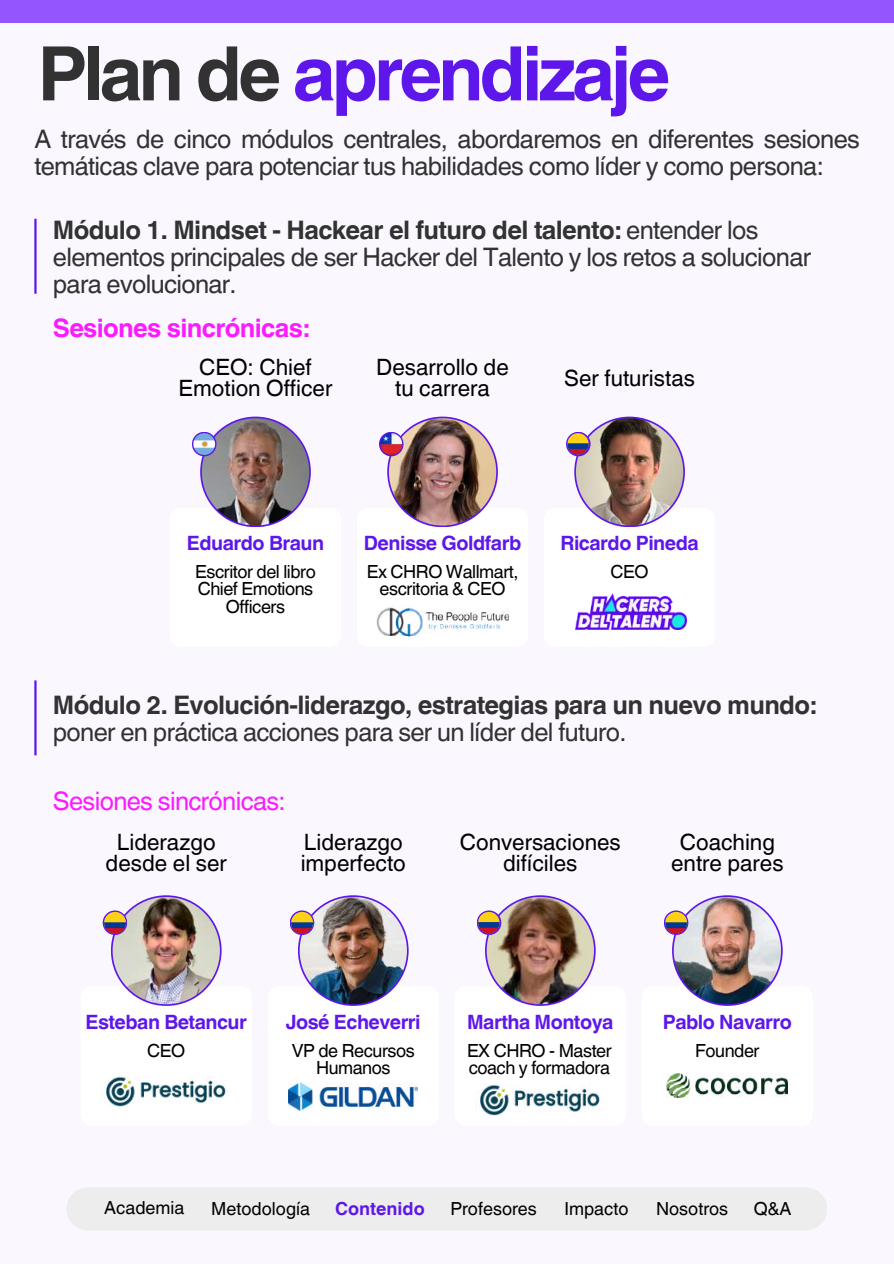
<style>
.page{position:relative;width:894px;height:1264px;background:#fff}
.page>*{position:absolute;margin:0;border:0;box-sizing:border-box;transform-origin:0 0}
.t1{font:700 75px "Helvetica World";letter-spacing:-.055em;color:#5e17eb}
.t2{font:25.5px/27px "Helvetica World";letter-spacing:-.025em;color:#323232}
.t3{font:700 25.5px "Helvetica World";letter-spacing:-.025em;color:#323232}
.t4{font:700 25.5px "Helvetica World";letter-spacing:-.025em;color:#fb1bfe}
.t5{font:25.5px "Helvetica World";letter-spacing:-.025em;color:#fb1bfe}
.t6{font:22.5px/21.3px "Helvetica World";color:#000;text-align:center}
.t7{font:700 19.65px "Helvetica World";letter-spacing:-.025em;color:#5e17eb}
.t8{font:18px/17.2px "Helvetica World";letter-spacing:-.025em;color:#000;text-align:center}
.t9{font:18px "Helvetica World";color:#000}
.t10{font:700 18px "Helvetica World";color:#5e17eb}
.s1{color:#323232}
.s2{font-weight:700}
</style>
<div class="page">
<div style="left:0;top:0;width:893px;height:1263px;background:#faf7ff"></div>
<div style="left:0;top:0;width:893px;height:22px;background:#9455ff"></div>
<div style="left:66px;top:1187px;width:761px;height:43px;background:#ededed"></div>
<hr style="left:34px;top:219px;width:3px;height:75px;background:#5e17eb">
<svg style="left:387px;top:416px;width:110px;height:111px"></svg>
<img style="left:389px;top:418px;width:107px;height:107px;border-radius:50%">
<svg style="left:379px;top:432px;width:24px;height:24px"></svg>
<img style="left:380px;top:433px;width:22px;height:22px;border-radius:50%">
<img style="left:376px;top:607px;width:132px;height:30px">
<svg style="left:575px;top:507px;width:112px;height:123px"></svg>
<svg style="left:574px;top:416px;width:110px;height:111px"></svg>
<img style="left:575px;top:418px;width:108px;height:107px;border-radius:50%">
<svg style="left:566px;top:432px;width:24px;height:24px"></svg>
<svg style="left:567px;top:433px;width:21px;height:21px"></svg>
<img style="left:575px;top:594px;width:111px;height:35px">
<hr style="left:34px;top:680px;width:3px;height:75px;background:#5e17eb">
<svg style="left:117px;top:986px;width:92px;height:121px"></svg>
<svg style="left:111px;top:895px;width:110px;height:110px"></svg>
<img style="left:113px;top:897px;width:107px;height:107px;border-radius:50%">
<svg style="left:103px;top:910px;width:24px;height:25px"></svg>
<svg style="left:104px;top:911px;width:22px;height:22px"></svg>
<img style="left:106px;top:1076px;width:120px;height:30px">
<svg style="left:288px;top:986px;width:130px;height:125px"></svg>
<svg style="left:298px;top:895px;width:110px;height:110px"></svg>
<img style="left:299px;top:897px;width:108px;height:107px;border-radius:50%">
<svg style="left:289px;top:910px;width:25px;height:25px"></svg>
<svg style="left:291px;top:911px;width:22px;height:22px"></svg>
<img style="left:289px;top:1082px;width:128px;height:28px">
<svg style="left:491px;top:986px;width:92px;height:130px"></svg>
<svg style="left:485px;top:895px;width:110px;height:110px"></svg>
<img style="left:486px;top:897px;width:108px;height:107px;border-radius:50%">
<img style="left:476px;top:1084px;width:124px;height:31px">
<svg style="left:476px;top:910px;width:25px;height:25px"></svg>
<svg style="left:478px;top:911px;width:21px;height:22px"></svg>
<svg style="left:673px;top:986px;width:115px;height:112px"></svg>
<svg style="left:672px;top:895px;width:110px;height:110px"></svg>
<img style="left:673px;top:897px;width:107px;height:107px;border-radius:50%">
<svg style="left:663px;top:910px;width:25px;height:25px"></svg>
<svg style="left:665px;top:911px;width:22px;height:22px"></svg>
<img style="left:666px;top:1073px;width:121px;height:24px">
<svg style="left:200px;top:416px;width:111px;height:111px"></svg>
<img style="left:202px;top:418px;width:107px;height:107px;border-radius:50%">
<svg style="left:192px;top:432px;width:24px;height:24px"></svg>
<img style="left:193px;top:433px;width:22px;height:22px;border-radius:50%">
<h1 class="t1" style="left:38px;top:12px;width:634px"><span class="s1">Plan de</span> aprendizaje</h1>
<p class="t2" style="left:34px;top:126px;width:826px">A través de cinco módulos centrales, abordaremos en diferentes sesiones temáticas clave para potenciar tus habilidades como líder y como persona:</p>
<p class="t2" style="left:53px;top:217px;width:759px"><span class="s2">Módulo 1. Mindset - Hackear el futuro del talento:</span> entender los elementos principales de ser Hacker del Talento y los retos a solucionar para evolucionar.</p>
<p class="t4" style="left:53px;top:307px;width:258px">Sesiones sincrónicas:</p>
<p class="t6" style="left:178px;top:356px;width:155px">CEO: Chief<br>Emotion Officer</p>
<p class="t6" style="left:376px;top:356px;width:134px">Desarrollo de tu carrera</p>
<p class="t6" style="left:564px;top:367px;width:132px">Ser futuristas</p>
<p class="t7" style="left:187px;top:527px;width:139px">Eduardo Braun</p>
<p class="t8" style="left:195px;top:563px;width:122px">Escritor del libro<br>Chief Emotions<br>Officers</p>
<p class="t7" style="left:364px;top:527px;width:159px">Denisse Goldfarb</p>
<p class="t8" style="left:366px;top:563px;width:153px">Ex CHRO Wallmart, escritoria &amp; CEO</p>
<p class="t7" style="left:560px;top:527px;width:140px">Ricardo Pineda</p>
<p class="t8" style="left:610px;top:563px;width:39px">CEO</p>
<p class="t3" style="left:53px;top:684px;width:765px">Módulo 2. Evolución-liderazgo, estrategias para un nuevo mundo:</p>
<p class="t2" style="left:53px;top:719px;width:575px">poner en práctica acciones para ser un líder del futuro.</p>
<p class="t5" style="left:53px;top:786px;width:234px">Sesiones sincrónicas:</p>
<p class="t6" style="left:106px;top:831px;width:123px">Liderazgo desde el ser</p>
<p class="t6" style="left:300px;top:831px;width:107px;text-align:left">Liderazgo imperfecto</p>
<p class="t6" style="left:459px;top:831px;width:162px">Conversaciones difíciles</p>
<p class="t6" style="left:671px;top:831px;width:114px">Coaching entre pares</p>
<p class="t7" style="left:85px;top:1005px;width:163px">Esteban Betancur</p>
<p class="t8" style="left:147px;top:1041px;width:39px">CEO</p>
<p class="t7" style="left:286px;top:1005px;width:136px">José Echeverri</p>
<p class="t8" style="left:292px;top:1041px;width:124px">VP de Recursos<br>Humanos</p>
<p class="t7" style="left:467px;top:1005px;width:148px">Martha Montoya</p>
<p class="t8" style="left:467px;top:1041px;width:146px;text-align:left">EX CHRO - Master coach y formadora</p>
<p class="t7" style="left:662px;top:1005px;width:131px">Pablo Navarro</p>
<p class="t8" style="left:695px;top:1041px;width:66px">Founder</p>
<p class="t9" style="left:104px;top:1197px;width:82px">Academia</p>
<p class="t9" style="left:211px;top:1197px;width:100px">Metodología</p>
<p class="t10" style="left:335px;top:1194px;width:91px">Contenido</p>
<p class="t9" style="left:450px;top:1197px;width:88px">Profesores</p>
<p class="t9" style="left:564px;top:1197px;width:65px">Impacto</p>
<p class="t9" style="left:656px;top:1197px;width:74px">Nosotros</p>
<p class="t8" style="left:753px;top:1199px;width:39px">Q&amp;A</p>
</div>
